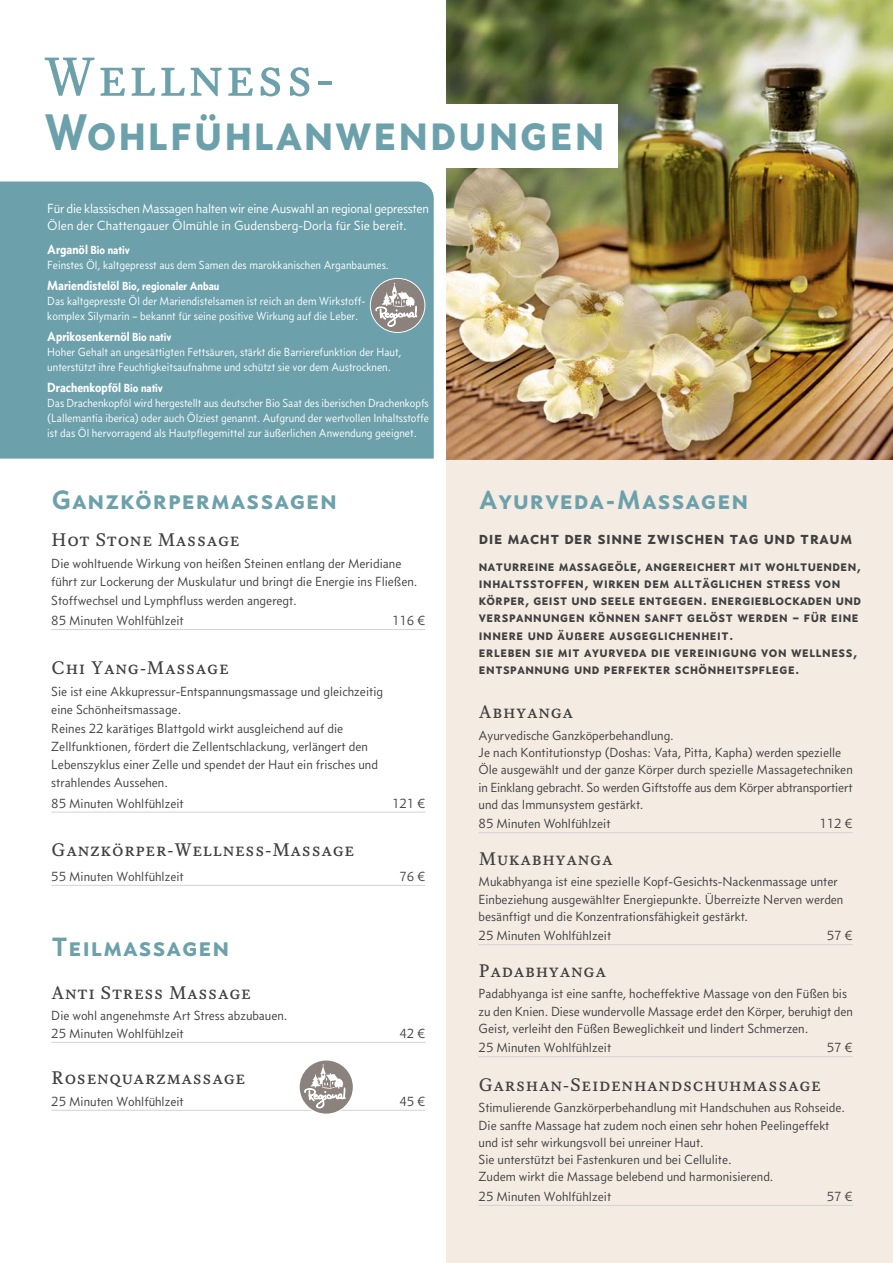
<style>
.page{position:relative;width:893px;height:1263px;background:#fff}
.page>*{position:absolute;margin:0;border:0;box-sizing:border-box;transform-origin:0 0}
.t1{font:54px "Equity Caps A";color:#6ca1ac}
.t2{font:700 52.5px "Concourse C2";letter-spacing:-.005em;color:#6ca1ac;scale:.93 1}
.t3{font:700 27px "Concourse C2";color:#6ca1ac}
.t4{font:18px "Equity Caps A";color:#404041}
.t5{font:700 18px "Concourse C2";letter-spacing:-.01em;color:#404041}
.t6{font:700 15px/17.2px "Concourse C2";letter-spacing:-.01em;color:#404041;scale:.95 1}
.t7{font:13.5px/17.2px "Concourse T3 Tab";color:#404041}
.t8{font:13.5px/16.8px "Concourse T3 Tab";letter-spacing:-.02em;color:#fff}
.t9{font:700 13.5px "Concourse T3 Tab";color:#fff;scale:.96 1}
.t10{font:12px/15px "Concourse T3 Tab";color:#fff;scale:.96 1}
.s1{font-weight:700;font-size:13.5px}
.s2{font-weight:700}
.s3{font-size:12px}
</style>
<div class="page">
<div style="left:446px;top:459px;width:447px;height:804px;background:#f4ebe3"></div>
<img style="left:446px;top:0;width:447px;height:459px">
<hr style="left:479px;top:832px;width:76px;height:1px;background:#d1d3d4">
<hr style="left:555px;top:832px;width:56px;height:1px;background:#d1d3d4">
<hr style="left:610px;top:832px;width:243px;height:1px;background:#d1d3d4">
<hr style="left:479px;top:944px;width:119px;height:1px;background:#d1d3d4">
<svg style="left:598px;top:944px;width:13px;height:1px"></svg>
<hr style="left:611px;top:944px;width:242px;height:1px;background:#d1d3d4">
<hr style="left:479px;top:1056px;width:119px;height:1px;background:#d1d3d4">
<svg style="left:598px;top:1056px;width:13px;height:1px"></svg>
<hr style="left:611px;top:1056px;width:242px;height:1px;background:#d1d3d4">
<hr style="left:479px;top:1205px;width:119px;height:1px;background:#d1d3d4">
<svg style="left:598px;top:1205px;width:13px;height:1px"></svg>
<hr style="left:611px;top:1205px;width:242px;height:1px;background:#d1d3d4">
<hr style="left:51px;top:629px;width:133px;height:1px;background:#d1d3d4">
<hr style="left:184px;top:629px;width:241px;height:1px;background:#d1d3d4">
<hr style="left:51px;top:812px;width:133px;height:1px;background:#d1d3d4">
<hr style="left:184px;top:812px;width:241px;height:1px;background:#d1d3d4">
<hr style="left:51px;top:885px;width:133px;height:1px;background:#d1d3d4">
<hr style="left:184px;top:885px;width:241px;height:1px;background:#d1d3d4">
<hr style="left:51px;top:1042px;width:133px;height:1px;background:#d1d3d4">
<hr style="left:184px;top:1042px;width:241px;height:1px;background:#d1d3d4">
<hr style="left:51px;top:1110px;width:133px;height:1px;background:#d1d3d4">
<hr style="left:184px;top:1110px;width:241px;height:1px;background:#d1d3d4">
<div style="left:299px;top:1059px;width:55px;height:55px;border:2px solid #fff;border-radius:50%"></div>
<div style="left:300px;top:1060px;width:53px;height:53px;background:#8b817d;border-radius:50%"></div>
<svg style="left:304px;top:1064px;width:42px;height:44px"></svg>
<div style="left:0;top:104px;width:618px;height:63px;background:#fff"></div>
<div style="left:0;top:181px;width:434px;height:278px;background:#6ca1ac"></div>
<div style="left:370px;top:278px;width:55px;height:55px;border:2px solid #fff;border-radius:50%"></div>
<div style="left:371px;top:279px;width:53px;height:53px;background:#8b817d;border-radius:50%"></div>
<svg style="left:376px;top:282px;width:41px;height:44px"></svg>
<h1 class="t1" style="left:42px;top:46px;width:295px">Wellness-</h1>
<h2 class="t2" style="left:42px;top:101px;width:607px">Wohlfühlanwendungen</h2>
<p class="t8" style="left:47px;top:201px;width:383px">Für die klassischen Massagen halten wir eine Auswahl an regional gepressten<br>Ölen der Chattengauer Ölmühle in Gudensberg-Dorla für Sie bereit.</p>
<p class="t10" style="left:47px;top:243px;width:357px"><span class="s1">Arganöl</span> <span class="s2">Bio nativ<br></span>Feinstes Öl, kaltgepresst aus dem Samen des marokkanischen Arganbaumes.</p>
<p class="t10" style="left:47px;top:279px;width:333px"><span class="s1">Mariendistelöl</span> <span class="s2">Bio, regionaler Anbau<br></span>Das kaltgepresste Öl der Mariendistelsamen ist reich an dem Wirkstoff&shy;komplex Silymarin – bekannt für seine positive Wirkung auf die Leber.</p>
<p class="t9" style="left:47px;top:331px;width:131px">Aprikosenkernöl <span class="s3">Bio nativ</span></p>
<p class="t10" style="left:47px;top:345px;width:370px">Hoher Gehalt an ungesättigten Fettsäuren, stärkt die Barrierefunktion der Haut, unterstützt ihre Feuchtigkeitsaufnahme und schützt sie vor dem Austrocknen.</p>
<p class="t9" style="left:47px;top:382px;width:122px">Drachenkopföl <span class="s3">Bio nativ</span></p>
<p class="t10" style="left:47px;top:396px;width:399px;text-align:justify">Das Drachenkopföl wird hergestellt aus deutscher Bio Saat des iberischen Drachenkopfs (Lallemantia iberica) oder auch Ölziest genannt. Aufgrund der wertvollen Inhaltsstoffe ist das Öl hervorragend als Hautpflegemittel zur äußerlichen Anwendung geeignet.</p>
<h3 class="t3" style="left:51px;top:483px;width:288px">Ganzkörpermassagen</h3>
<h3 class="t4" style="left:51px;top:529px;width:190px">Hot Stone Massage</h3>
<p class="t7" style="left:51px;top:555px;width:368px;line-height:18.1px">Die wohltuende Wirkung von heißen Steinen entlang der Meridiane führt zur Lockerung der Muskulatur und bringt die Energie ins Fließen.<br>Stoffwechsel und Lymphfluss werden angeregt.</p>
<p class="t7" style="left:51px;top:613px;width:134px">85 Minuten Wohlfühlzeit</p>
<p class="t7" style="left:392px;top:613px;width:35px">116 €</p>
<h3 class="t4" style="left:51px;top:657px;width:179px">Chi Yang-Massage</h3>
<p class="t7" style="left:51px;top:683px;width:333px;line-height:18.3px">Sie ist eine Akkupressur-Entspannungsmassage und gleichzeitig eine Schönheitsmassage.<br>Reines 22 karätiges Blattgold wirkt ausgleichend auf die Zellfunktionen, fördert die Zellentschlackung, verlängert den Lebenszyklus einer Zelle und spendet der Haut ein frisches und strahlendes Aussehen.</p>
<p class="t7" style="left:51px;top:795px;width:134px">85 Minuten Wohlfühlzeit</p>
<p class="t7" style="left:392px;top:795px;width:35px">121 €</p>
<h3 class="t4" style="left:51px;top:839px;width:305px">Ganzkörper-Wellness-Massage</h3>
<p class="t7" style="left:51px;top:868px;width:134px">55 Minuten Wohlfühlzeit</p>
<p class="t7" style="left:399px;top:868px;width:28px">76 €</p>
<h3 class="t3" style="left:51px;top:931px;width:180px">Teilmassagen</h3>
<h3 class="t4" style="left:51px;top:982px;width:201px">Anti Stress Massage</h3>
<p class="t7" style="left:51px;top:1008px;width:238px">Die wohl angenehmste Art Stress abzubauen.<br>25 Minuten Wohlfühlzeit</p>
<p class="t7" style="left:399px;top:1025px;width:28px">42 €</p>
<h3 class="t4" style="left:51px;top:1067px;width:196px">Rosenquarzmassage</h3>
<p class="t7" style="left:51px;top:1093px;width:134px">25 Minuten Wohlfühlzeit</p>
<p class="t7" style="left:399px;top:1093px;width:28px">45 €</p>
<h3 class="t3" style="left:479px;top:483px;width:271px">Ayurveda-Massagen</h3>
<h3 class="t5" style="left:479px;top:527px;width:376px">die macht der sinne zwischen tag und traum</h3>
<p class="t6" style="left:479px;top:557px;width:404px">naturreine massageöle, angereichert mit wohltuenden, inhaltsstoffen, wirken dem alltäglichen stress von körper, geist und seele entgegen. energieblockaden und verspannungen können sanft gelöst werden – für eine innere und äußere ausgeglichenheit.<br>erleben sie mit ayurveda die vereinigung von wellness, entspannung und perfekter schönheitspflege.</p>
<h3 class="t4" style="left:479px;top:701px;width:97px">Abhyanga</h3>
<p class="t7" style="left:479px;top:727px;width:376px">Ayurvedische Ganzköperbehandlung.<br>Je nach Kontitutionstyp (Doshas: Vata, Pitta, Kapha) werden spezielle Öle ausgewählt und der ganze Körper durch spezielle Massagetechniken in Einklang gebracht. So werden Giftstoffe aus dem Körper abtransportiert und das Immunsystem gestärkt.</p>
<p class="t7" style="left:479px;top:816px;width:133px">85 Minuten Wohlfühlzeit</p>
<p class="t7" style="left:819px;top:816px;width:35px">112 €</p>
<h3 class="t4" style="left:479px;top:848px;width:136px">Mukabhyanga</h3>
<p class="t7" style="left:479px;top:874px;width:366px">Mukabhyanga ist eine spezielle Kopf-Gesichts-Nackenmassage unter<br>Einbeziehung ausgewählter Energiepunkte. Überreizte Nerven werden besänftigt und die Konzentrationsfähigkeit gestärkt.</p>
<p class="t7" style="left:479px;top:928px;width:134px">25 Minuten Wohlfühlzeit</p>
<p class="t7" style="left:827px;top:928px;width:28px">57 €</p>
<h3 class="t4" style="left:479px;top:960px;width:129px">Padabhyanga</h3>
<p class="t7" style="left:479px;top:986px;width:376px">Padabhyanga ist eine sanfte, hocheffektive Massage von den Füßen bis zu den Knien. Diese wundervolle Massage erdet den Körper, beruhigt den<br>Geist, verleiht den Füßen Beweglichkeit und lindert Schmerzen.</p>
<p class="t7" style="left:479px;top:1040px;width:134px">25 Minuten Wohlfühlzeit</p>
<p class="t7" style="left:827px;top:1040px;width:28px">57 €</p>
<h3 class="t4" style="left:479px;top:1074px;width:344px">Garshan-Seidenhandschuhmassage</h3>
<p class="t7" style="left:479px;top:1100px;width:368px">Stimulierende Ganzkörperbehandlung mit Handschuhen aus Rohseide.<br>Die sanfte Massage hat zudem noch einen sehr hohen Peelingeffekt und ist sehr wirkungsvoll bei unreiner Haut.<br>Sie unterstützt bei Fastenkuren und bei Cellulite.<br>Zudem wirkt die Massage belebend und harmonisierend.</p>
<p class="t7" style="left:479px;top:1188px;width:134px">25 Minuten Wohlfühlzeit</p>
<p class="t7" style="left:827px;top:1188px;width:28px">57 €</p>
</div>
